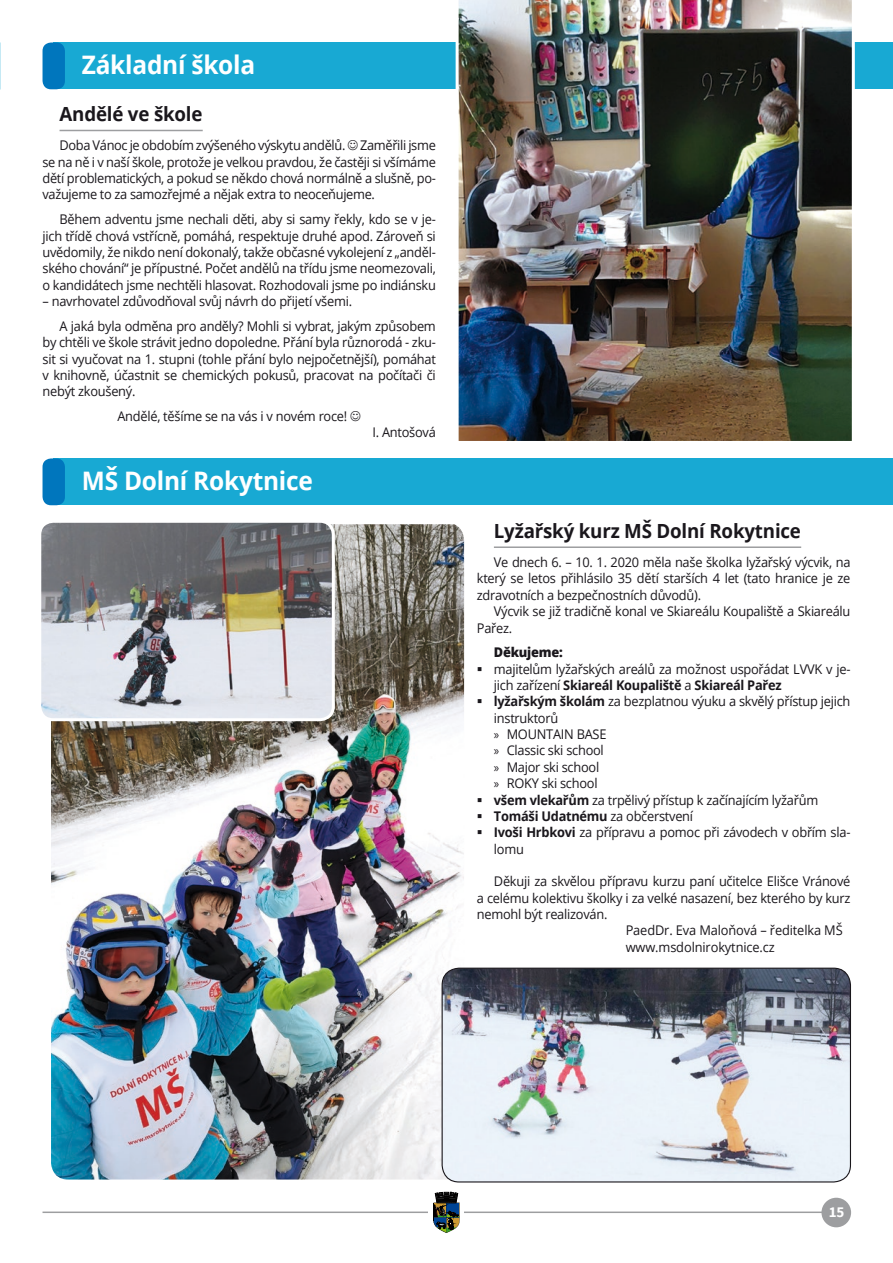
<style>
.page{position:relative;width:893px;height:1263px;background:#fff}
.page>*{position:absolute;margin:0;border:0;box-sizing:border-box;transform-origin:0 0}
.Nadpis_H1{font:700 25.5px "Open Sans";letter-spacing:-.01em;color:#fff;scale:.96 1}
.Nadpis_H2{font:700 19.5px "Open Sans";letter-spacing:-.01em;color:#1a171c;scale:.96 1}
.t1{font:700 15px "Source Sans Pro";color:#fff}
.AAA_Body_Text{font:13.35px/16.4px "Open Sans";letter-spacing:-.02em;color:#1a171c;text-align:justify;scale:.96 1}
.AAA_Neodsazený{font:13.35px "Open Sans";letter-spacing:-.01em;color:#1a171c;scale:.96 1}
.t2{font:700 13.35px "Open Sans";letter-spacing:-.02em;color:#1a171c;scale:.96 1}
.AAA_Body_Text-2{font:800 13.35px "Open Sans";letter-spacing:-.02em;color:#1a171c;scale:.96 1}
.s1{font-weight:700}
.s2{font-family:"Myriad Pro"}
.s3{font-weight:400}
</style>
<div class="page">
<hr style="left:43px;top:1211px;width:807px;height:2px;background:#9d9ea0">
<div style="left:429px;top:1192px;width:35px;height:42px;background:#fff"></div>
<svg style="left:433px;top:1192px;width:27px;height:41px"></svg>
<div style="left:821px;top:1198px;width:30px;height:29px;background:#9d9ea0;border-radius:50%"></div>
<div style="left:54px;top:43px;width:839px;height:46px;background:#18a9d3"></div>
<div style="left:43px;top:43px;width:22px;height:46px;background:#0076bd;border-radius:9px"></div>
<hr style="left:60px;top:130px;width:143px;height:1px;background:#9d9ea0">
<img style="left:456px;top:0;width:399px;height:441px">
<div style="left:54px;top:458px;width:839px;height:47px;background:#18a9d3"></div>
<div style="left:43px;top:458px;width:22px;height:47px;background:#0076bd;border-radius:9px"></div>
<hr style="left:494px;top:546px;width:307px;height:2px;background:#9d9ea0">
<img style="left:51px;top:524px;width:413px;height:655px">
<img style="left:442px;top:968px;width:408px;height:214px">
<div style="left:442px;top:968px;width:409px;height:214px;border:1px solid #1a171c;border-radius:17px"></div>
<img style="left:42px;top:524px;width:291px;height:196px">
<div style="left:38px;top:520px;width:297px;height:201px;border:3px solid #fff;border-radius:13px"></div>
<p class="Nadpis_H1" style="left:82px;top:47px;width:182px">Základní škola</p>
<p class="Nadpis_H2" style="left:60px;top:100px;width:150px">Andělé ve škole</p>
<p class="AAA_Body_Text" style="left:43px;top:137px;width:411px;text-indent:17px">Doba Vánoc je obdobím zvýšeného výskytu andělů. Zaměřili jsme se na ně i v naší škole, protože je velkou pravdou, že častěji si všímáme dětí problematických, a pokud se někdo chová normálně a slušně, po&shy;važujeme to za samozřejmé a nějak extra to neoceňujeme.</p>
<p class="AAA_Body_Text" style="left:43px;top:211px;width:411px;text-indent:17px">Během adventu jsme nechali děti, aby si samy řekly, kdo se v je&shy;jich třídě chová vstřícně, pomáhá, respektuje druhé apod. Zároveň si uvědomily, že nikdo není dokonalý, takže občasné vykolejení z „anděl&shy;ského chování“ je přípustné. Počet andělů na třídu jsme neomezovali, o kandidátech jsme nechtěli hlasovat. Rozhodovali jsme po indiánsku</p>
<p class="AAA_Body_Text" style="left:43px;top:293px;width:324px">– navrhovatel zdůvodňoval svůj návrh do přijetí všemi.</p>
<p class="AAA_Body_Text" style="left:43px;top:317px;width:411px;text-indent:17px">A jaká byla odměna pro anděly? Mohli si vybrat, jakým způsobem by chtěli ve škole strávit jedno dopoledne. Přání byla různorodá - zku&shy;sit si vyučovat na 1. stupni (tohle přání bylo nejpočetnější), pomáhat v knihovně, účastnit se chemických pokusů, pracovat na počítači či nebýt zkoušený.</p>
<p class="AAA_Body_Text" style="left:117px;top:408px;width:241px">Andělé, těšíme se na vás i v novém roce!</p>
<p class="AAA_Body_Text" style="left:372px;top:424px;width:68px">I. Antošová</p>
<p class="Nadpis_H1" style="left:82px;top:463px;width:242px">MŠ Dolní Rokytnice</p>
<p class="Nadpis_H2" style="left:494px;top:517px;width:321px">Lyžařský kurz MŠ Dolní Rokytnice</p>
<p class="AAA_Body_Text" style="left:477px;top:554px;width:391px;text-indent:17px">Ve dnech 6. – 10. 1. 2020 měla naše školka lyžařský výcvik, na který se letos přihlásilo 35 dětí starších 4 let (tato hranice je ze zdravotních a bezpečnostních důvodů).</p>
<p class="AAA_Body_Text" style="left:477px;top:603px;width:391px;text-indent:17px">Výcvik se již tradičně konal ve Skiareálu Koupaliště a Skiareálu<br>Pařez.</p>
<p class="AAA_Body_Text-2" style="left:494px;top:642px;width:73px">Děkujeme:</p>
<p class="AAA_Body_Text" style="left:494px;top:660px;width:373px">majitelům lyžařských areálů za možnost uspořádat LVVK v je&shy;jich zařízení <span class="s1">Skiareál Koupaliště</span> a <span class="s1">Skiareál Pařez</span></p>
<p class="AAA_Body_Text" style="left:494px;top:693px;width:373px"><span class="s1">lyžařským školám</span> za bezplatnou výuku a skvělý přístup jejich instruktorů</p>
<p class="AAA_Body_Text" style="left:494px;top:726px;width:119px"><span class="s2">»</span> MOUNTAIN BASE</p>
<p class="AAA_Body_Text" style="left:494px;top:742px;width:116px"><span class="s2">»</span> Classic ski school</p>
<p class="AAA_Body_Text" style="left:494px;top:758px;width:111px"><span class="s2">»</span> Major ski school</p>
<p class="AAA_Body_Text" style="left:494px;top:775px;width:109px"><span class="s2">»</span> ROKY ski school</p>
<p class="AAA_Body_Text" style="left:494px;top:791px;width:339px"><span class="s1">všem vlekařům</span> za trpělivý přístup k začínajícím lyžařům</p>
<p class="t2" style="left:494px;top:807px;width:209px">Tomáši Udatnému <span class="s3">za občerstvení</span></p>
<p class="AAA_Body_Text" style="left:494px;top:824px;width:373px"><span class="s1">Ivoši Hrbkovi</span> za přípravu a pomoc při závodech v obřím sla&shy;lomu</p>
<p class="AAA_Body_Text" style="left:477px;top:873px;width:391px;text-indent:17px">Děkuji za skvělou přípravu kurzu paní učitelce Elišce Vránové a celému kolektivu školky i za velké nasazení, bez kterého by kurz nemohl být realizován.</p>
<p class="AAA_Neodsazený" style="left:626px;top:921px;width:228px">PaedDr. Eva Maloňová – ředitelka MŠ</p>
<p class="AAA_Neodsazený" style="left:626px;top:938px;width:157px">www.msdolnirokytnice.cz</p>
<p class="t1" style="left:829px;top:1201px;width:17px">15</p>
</div>
